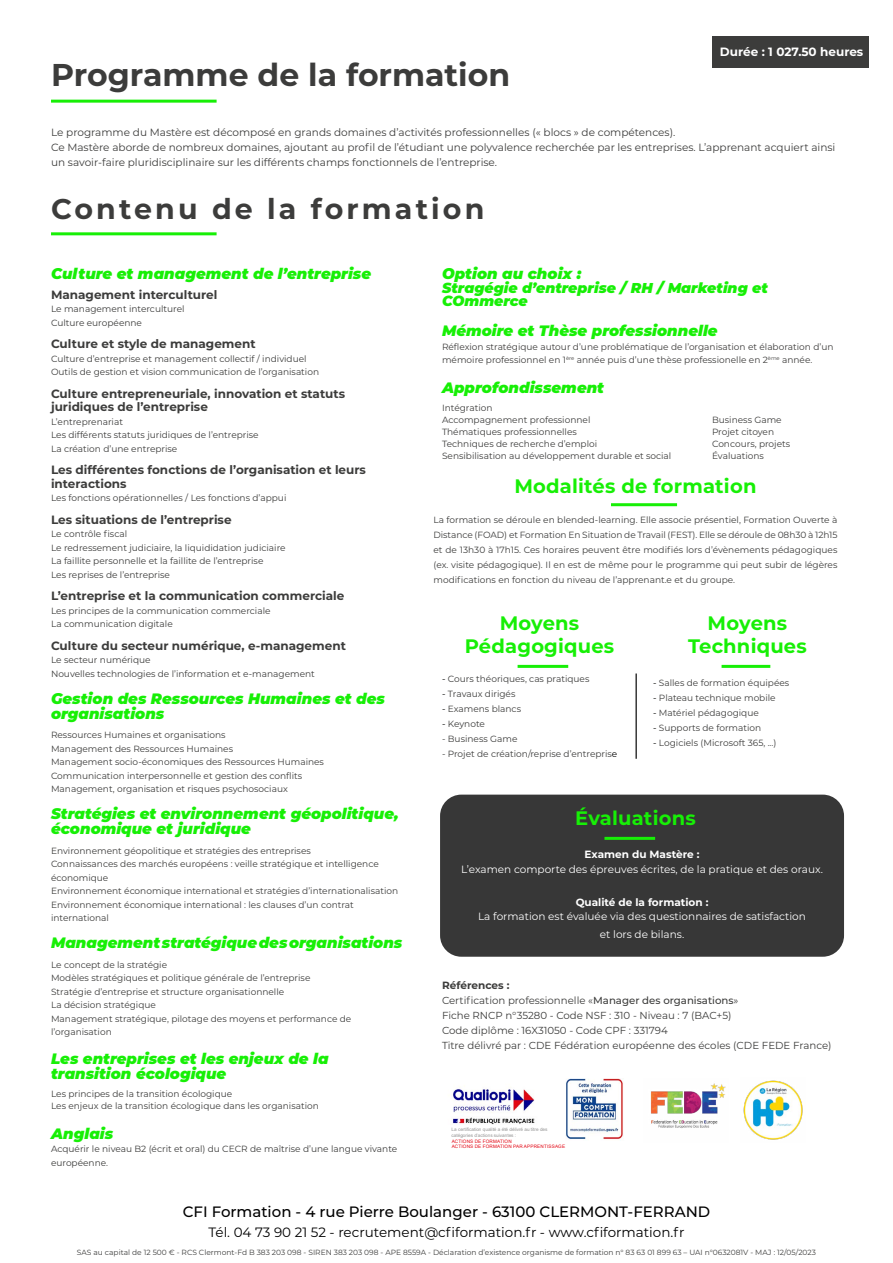
<style>
.page{position:relative;width:893px;height:1263px;background:#fff}
.page>*{position:absolute;margin:0;border:0;box-sizing:border-box;transform-origin:0 0}
.t1{font:700 31.5px "Montserrat";color:#3c3c3b}
.t2{font:700 28.5px "Montserrat";letter-spacing:.11em;color:#3c3c3b}
.t3{font:700 19.5px/23.4px "Montserrat";letter-spacing:.01em;color:#17ef06;text-align:center}
.t4{font:italic 900 15px/15px "Montserrat";color:#17ef06}
.t5{font:500 15px "Montserrat";color:#000}
.t6{font:italic 900 14.25px/13.5px "Montserrat";color:#17ef06}
.t7{font:13.5px "Montserrat";color:#000}
.t8{font:700 12px/13.5px "Montserrat";color:#3c3c3b}
.t9{font:700 12px "Montserrat";color:#fff}
.t10{font:10.5px/15px "Montserrat";color:#3c3c3b}
.t11{font:10.5px/18px "Montserrat";color:#fff;text-align:center}
.t12{font:700 10.5px "Montserrat";color:#fff}
.t13{font:700 10.5px "Montserrat";color:#3c3c3b}
.t14{font:10.2px/15px "Montserrat";color:#3c3c3b}
.t15{font:9px/13.5px "Montserrat";color:#3c3c3b}
.t16{font:9px/13.5px "Montserrat";color:#3d3c3b}
.t17{font:7.5px "Montserrat";color:#3c3c3b}
.t18{font:4.65px/5.7px "Arial";color:#929292}
.t19{font:4.65px/5.7px "Arial";letter-spacing:.035em;color:#e30613}
.s1{font-weight:500}
.s2{color:#000}
</style>
<div class="page">
<hr style="left:611px;top:503px;width:66px;height:3px;background:#17ef06">
<div style="left:713px;top:36px;width:156px;height:32px;background:#3c3c3b"></div>
<hr style="left:51px;top:100px;width:166px;height:3px;background:#17ef06">
<hr style="left:51px;top:232px;width:166px;height:3px;background:#17ef06">
<hr style="left:518px;top:665px;width:50px;height:3px;background:#17ef06">
<hr style="left:722px;top:665px;width:48px;height:3px;background:#17ef06">
<hr style="left:635px;top:673px;width:2px;height:86px;background:#373737">
<div style="left:440px;top:795px;width:404px;height:162px;background:#373737;border-radius:21px"></div>
<hr style="left:604px;top:837px;width:51px;height:3px;background:#17ef06">
<img style="left:651px;top:1083px;width:75px;height:45px">
<img style="left:453px;top:1089px;width:82px;height:36px">
<img style="left:566px;top:1078px;width:57px;height:62px">
<img style="left:743px;top:1080px;width:60px;height:60px">
<h1 class="t1" style="left:51px;top:52px;width:461px">Programme de la formation</h1>
<h3 class="t9" style="left:720px;top:43px;width:145px">Durée : 1 027.50 heures</h3>
<p class="t10" style="left:51px;top:124px;width:786px">Le programme du Mastère est décomposé en grands domaines d’activités professionnelles (« blocs » de compétences).<br>Ce Mastère aborde de nombreux domaines, ajoutant au profil de l’étudiant une polyvalence recherchée par les entreprises. L’apprenant acquiert ainsi un savoir-faire pluridisciplinaire sur les différents champs fonctionnels de l’entreprise.</p>
<h2 class="t2" style="left:51px;top:188px;width:435px">Contenu de la formation</h2>
<h3 class="t4" style="left:51px;top:265px;width:322px">Culture et management de l’entreprise</h3>
<h3 class="t8" style="left:51px;top:287px;width:168px">Management interculturel</h3>
<p class="t15" style="left:51px;top:302px;width:135px">Le management interculturel<br>Culture européenne</p>
<h3 class="t8" style="left:51px;top:336px;width:206px">Culture et style de management</h3>
<p class="t15" style="left:51px;top:351px;width:270px">Culture d’entreprise et management collectif / individuel<br>Outils de gestion et vision communication de l’organisation</p>
<h3 class="t8" style="left:51px;top:386px;width:296px">Culture entrepreneuriale, innovation et statuts juridiques de l’entreprise</h3>
<p class="t15" style="left:51px;top:414px;width:209px">L’entreprenariat<br>Les différents statuts juridiques de l’entreprise<br>La création d’une entreprise</p>
<h3 class="t8" style="left:51px;top:462px;width:316px">Les différentes fonctions de l’organisation et leurs interactions</h3>
<p class="t15" style="left:51px;top:491px;width:237px">Les fonctions opérationnelles / Les fonctions d’appui</p>
<h3 class="t8" style="left:51px;top:512px;width:182px">Les situations de l’entreprise</h3>
<p class="t15" style="left:51px;top:527px;width:236px">Le contrôle fiscal<br>Le redressement judiciaire, la liquididation judiciaire La faillite personnelle et la faillite de l’entreprise<br>Les reprises de l’entreprise</p>
<h3 class="t8" style="left:51px;top:588px;width:295px">L’entreprise et la communication commerciale</h3>
<p class="t15" style="left:51px;top:603px;width:221px">Les principes de la communication commerciale<br>La communication digitale</p>
<h3 class="t8" style="left:51px;top:638px;width:296px">Culture du secteur numérique, e-management</h3>
<p class="t15" style="left:51px;top:653px;width:265px">Le secteur numérique<br>Nouvelles technologies de l’information et e-management</p>
<h3 class="t4" style="left:51px;top:690px;width:335px">Gestion des Ressources Humaines et des organisations</h3>
<p class="t15" style="left:51px;top:728px;width:274px">Ressources Humaines et organisations<br>Management des Ressources Humaines<br>Management socio-économiques des Ressources Humaines Communication interpersonnelle et gestion des conflits Management, organisation et risques psychosociaux</p>
<h3 class="t4" style="left:51px;top:805px;width:349px">Stratégies et environnement géopolitique, économique et juridique</h3>
<p class="t15" style="left:51px;top:843px;width:349px">Environnement géopolitique et stratégies des entreprises<br>Connaissances des marchés européens : veille stratégique et intelligence économique<br>Environnement économique international et stratégies d’internationalisation Environnement économique international : les clauses d’un contrat international</p>
<h3 class="t4" style="left:51px;top:934px;width:353px">Management stratégique des organisations</h3>
<p class="t15" style="left:51px;top:957px;width:302px">Le concept de la stratégie<br>Modèles stratégiques et politique générale de l’entreprise Stratégie d’entreprise et structure organisationnelle<br>La décision stratégique<br>Management stratégique, pilotage des moyens et performance de l’organisation</p>
<h3 class="t4" style="left:51px;top:1050px;width:279px">Les entreprises et les enjeux de la transition écologique</h3>
<p class="t15" style="left:51px;top:1087px;width:269px;line-height:12px">Les principes de la transition écologique<br>Les enjeux de la transition écologique dans les organisation</p>
<h3 class="t4" style="left:51px;top:1125px;width:64px">Anglais</h3>
<p class="t15" style="left:51px;top:1142px;width:348px">Acquérir le niveau B2 (écrit et oral) du CECR de maîtrise d’une langue vivante européenne.</p>
<h3 class="t4" style="left:442px;top:265px;width:141px">Option au choix :</h3>
<h3 class="t6" style="left:442px;top:280px;width:327px">Stragégie d’entreprise / RH / Marketing et<br>COmmerce</h3>
<h3 class="t4" style="left:442px;top:322px;width:277px">Mémoire et Thèse professionnelle</h3>
<p class="t16" style="left:442px;top:339px;width:393px">Réflexion stratégique autour d’une problématique de l’organisation et élaboration d’un mémoire professionnel en 1<sup>ère</sup> année puis d’une thèse professionelle en 2<sup>ème</sup> année.</p>
<h3 class="t4" style="left:442px;top:379px;width:164px">Approfondissement</h3>
<p class="t15" style="left:442px;top:401px;width:150px;line-height:12px">Intégration<br>Accompagnement professionnel</p>
<p class="t15" style="left:712px;top:413px;width:71px">Business Game</p>
<p class="t15" style="left:442px;top:425px;width:136px">Thématiques professionnelles</p>
<p class="t15" style="left:712px;top:425px;width:64px">Projet citoyen</p>
<p class="t15" style="left:442px;top:437px;width:157px">Techniques de recherche d’emploi</p>
<p class="t15" style="left:712px;top:437px;width:80px">Concours, projets</p>
<p class="t15" style="left:442px;top:449px;width:231px">Sensibilisation au développement durable et social</p>
<p class="t15" style="left:712px;top:449px;width:53px">Évaluations</p>
<h3 class="t3" style="left:514px;top:473px;width:243px">Modalités de formation</h3>
<p class="t15" style="left:433px;top:512px;width:405px;line-height:15px;text-align:justify">La formation se déroule en blended-learning. Elle associe présentiel, Formation Ouverte à Distance (FOAD) et Formation En Situation de Travail (FEST). Elle se déroule de 08h30 à 12h15 et de 13h30 à 17h15. Ces horaires peuvent être modifiés lors d’évènements pédagogiques (ex. visite pédagogique). Il en est de même pour le programme qui peut subir de légères modifications en fonction du niveau de l’apprenant.e et du groupe.</p>
<h3 class="t3" style="left:465px;top:610px;width:151px">Moyens<br>Pédagogiques</h3>
<h3 class="t3" style="left:688px;top:610px;width:120px">Moyens<br>Techniques</h3>
<p class="t15" style="left:653px;top:676px;width:138px"><span class="s1">-</span> Salles de formation équipées</p>
<p class="t15" style="left:653px;top:691px;width:124px"><span class="s1">-</span> Plateau technique mobile</p>
<p class="t15" style="left:653px;top:706px;width:107px"><span class="s1">-</span> Matériel pédagogique</p>
<p class="t15" style="left:653px;top:721px;width:110px"><span class="s1">-</span> Supports de formation</p>
<p class="t15" style="left:653px;top:736px;width:125px"><span class="s1">-</span> Logiciels (Microsoft 365, ...)</p>
<p class="t15" style="left:442px;top:672px;width:149px"><span class="s1">-</span> Cours théoriques, cas pratiques</p>
<p class="t15" style="left:442px;top:687px;width:75px"><span class="s1">-</span> Travaux dirigés</p>
<p class="t15" style="left:442px;top:702px;width:81px"><span class="s1">-</span> Examens blancs</p>
<p class="t15" style="left:442px;top:717px;width:44px"><span class="s1">-</span> Keynote</p>
<p class="t15" style="left:442px;top:732px;width:77px">- Business Game</p>
<p class="t15" style="left:442px;top:747px;width:177px">- Projet de création/reprise d’entrepris<span class="s2">e</span></p>
<h3 class="t3" style="left:575px;top:806px;width:122px">Évaluations</h3>
<p class="t12" style="left:585px;top:847px;width:116px">Examen du Mastère :</p>
<p class="t11" style="left:461px;top:860px;width:363px">L’examen comporte des épreuves écrites, de la pratique et des oraux.</p>
<p class="t12" style="left:576px;top:895px;width:134px">Qualité de la formation :</p>
<p class="t11" style="left:478px;top:907px;width:329px">La formation est évaluée via des questionnaires de satisfaction et lors de bilans.</p>
<p class="t13" style="left:442px;top:977px;width:69px">Références :</p>
<p class="t14" style="left:442px;top:992px;width:391px">Certification professionnelle «<span class="s1">Manager des organisations</span>»<br>Fiche RNCP n°35280 - Code NSF : 310 - Niveau : 7 (BAC+5)<br>Code diplôme : 16X31050 - Code CPF : 331794<br>Titre délivré par : CDE Fédération européenne des écoles (CDE FEDE France)</p>
<p class="t18" style="left:452px;top:1127px;width:97px">La certification qualité a été délivré au titre des catégories d’actions suivantes :</p>
<p class="t19" style="left:452px;top:1138px;width:115px">ACTIONS DE FORMATION<br>ACTIONS DE FORMATION PAR APPRENTISSAGE</p>
<h3 class="t5" style="left:183px;top:1201px;width:529px">CFI Formation - 4 rue Pierre Boulanger - 63100 CLERMONT-FERRAND</h3>
<h3 class="t7" style="left:209px;top:1223px;width:477px">Tél. 04 73 90 21 52 - recrutement@cfiformation.fr - www.cfiformation.fr</h3>
<p class="t17" style="left:77px;top:1247px;width:741px">SAS au capital de 12 500 € - RCS Clermont-Fd B 383 203 098 - SIREN 383 203 098 - APE 8559A - Déclaration d’existence organisme de formation n° 83 63 01 899 63 – UAI n°0632081V - MAJ : 12/05/2023</p>
</div>
